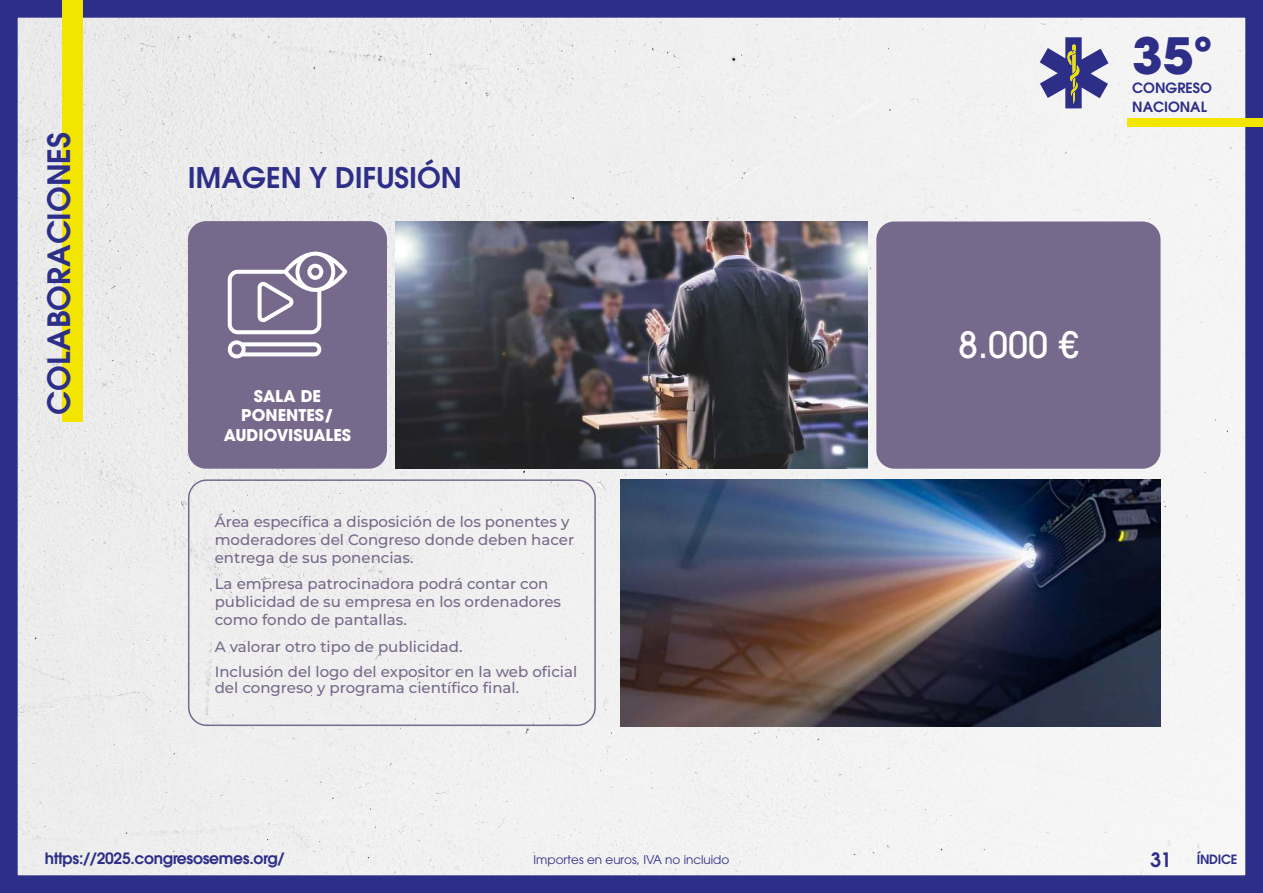
<style>
.page{position:relative;width:1263px;height:893px;background:#fff}
.page>*{position:absolute;margin:0;border:0;box-sizing:border-box;transform-origin:0 0}
.t1{font:700 49.65px "ITC Avant Garde Pro";color:#2d2e87}
.t2{font:500 36px "ITC Avant Garde Pro";color:#fff}
.t3{font:600 30.6px "ITC Avant Garde Pro";color:#2d2e87}
.t4{font:600 28.35px "ITC Avant Garde Pro";color:#2d2e87}
.t5{font:600 19.65px "ITC Avant Garde Pro";color:#2d2e87}
.t6{font:700 16.05px/19.4px "ITC Avant Garde Pro";color:#fff;text-align:center}
.t7{font:600 15.6px "ITC Avant Garde Pro";letter-spacing:-.02em;color:#2d2e87}
.t8{font:500 15px/18px "Montserrat";color:#77698b}
.t9{font:600 14.1px/18.8px "ITC Avant Garde Pro";color:#2d2e87}
.t10{font:600 12.75px "ITC Avant Garde Pro";letter-spacing:-.02em;color:#2d2e87}
.t11{font:12px "ITC Avant Garde Pro";color:#2d2e87}
</style>
<div class="page">
<div style="left:19px;top:19px;width:1225px;height:855px;background:#f0f0f0"></div>
<div style="left:0;top:0;width:1263px;height:893px;border:18px solid #2d2e87"></div>
<svg style="left:1040px;top:37px;width:68px;height:71px"></svg>
<div style="left:1127px;top:118px;width:136px;height:8px;background:#f2e500"></div>
<div style="left:62px;top:0;width:20px;height:422px;background:#f2e500"></div>
<div style="left:188px;top:479px;width:408px;height:247px;border:2px solid #77698b;border-radius:18px"></div>
<div style="left:876px;top:221px;width:284px;height:248px;background:#77698b;border-radius:18px"></div>
<img style="left:395px;top:221px;width:473px;height:248px">
<div style="left:188px;top:221px;width:199px;height:248px;background:#77698b;border-radius:18px"></div>
<img style="left:620px;top:479px;width:540px;height:247px">
<svg style="left:227px;top:251px;width:120px;height:108px"></svg>
<h3 class="t3" style="left:39px;top:415px;width:285px;rotate:-90deg">COLABORACIONES</h3>
<h3 class="t4" style="left:188px;top:159px;width:275px">IMAGEN Y DIFUSIÓN</h3>
<p class="t6" style="left:224px;top:386px;width:129px">SALA DE<br>PONENTES/<br>AUDIOVISUALES</p>
<p class="t8" style="left:215px;top:513px;width:361px">Área específica a disposición de los ponentes y moderadores del Congreso donde deben hacer entrega de sus ponencias.</p>
<p class="t8" style="left:215px;top:576px;width:348px">La empresa patrocinadora podrá contar con publicidad de su empresa en los ordenadores como fondo de pantallas.</p>
<p class="t8" style="left:215px;top:635px;width:364px;line-height:25px">A valorar otro tipo de publicidad.<br>Inclusión del logo del expositor en la web oficial</p>
<p class="t8" style="left:215px;top:680px;width:306px">del congreso y programa científico final.</p>
<h1 class="t1" style="left:1132px;top:23px;width:82px">35º</h1>
<p class="t9" style="left:1132px;top:78px;width:81px">CONGRESO<br>NACIONAL</p>
<h2 class="t2" style="left:958px;top:322px;width:122px">8.000 €</h2>
<p class="t7" style="left:45px;top:848px;width:241px">https://2025.congresosemes.org/</p>
<h3 class="t5" style="left:1150px;top:847px;width:23px">31</h3>
<p class="t10" style="left:1197px;top:851px;width:42px">ÍNDICE</p>
<p class="t11" style="left:534px;top:852px;width:197px">Importes en euros, IVA no incluido</p>
</div>
